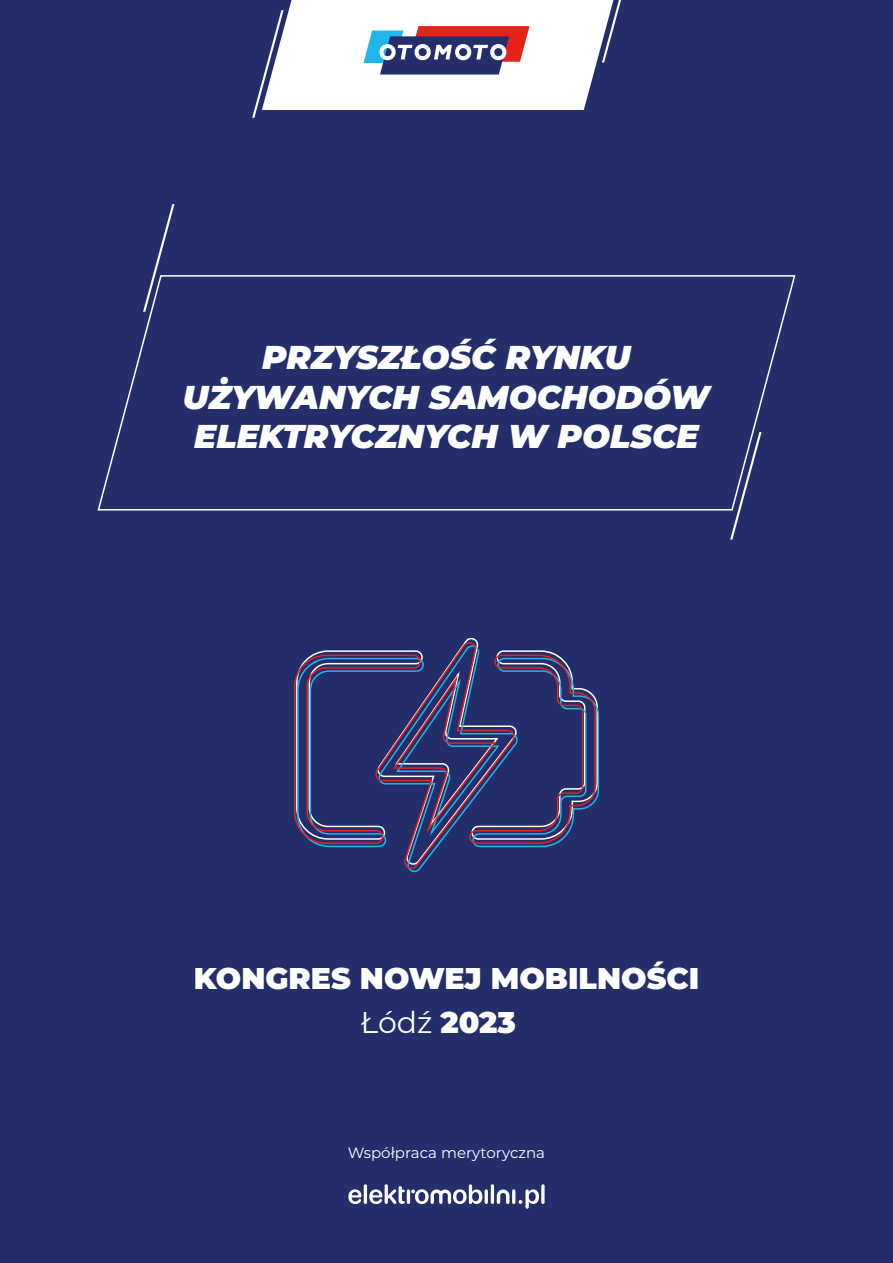
<style>
.page{position:relative;width:893px;height:1263px;background:#232e6a}
.page>*{position:absolute;margin:0;border:0;box-sizing:border-box;transform-origin:0 0}
.t1{font:italic 900 33px/39.6px "Montserrat";color:#fff;text-align:center}
.t2{font:900 30px/44.2px "Montserrat";color:#fff;text-align:center}
.t3{font:15px "Montserrat";color:#fff}
.s1{font-weight:400}
</style>
<div class="page">
<svg style="left:252px;top:0;width:369px;height:118px"></svg>
<svg style="left:97px;top:275px;width:699px;height:236px"></svg>
<svg style="left:730px;top:432px;width:32px;height:108px"></svg>
<svg style="left:143px;top:204px;width:31px;height:108px"></svg>
<svg style="left:294px;top:637px;width:305px;height:236px"></svg>
<svg style="left:348px;top:1189px;width:14px;height:15px"></svg>
<hr style="left:364px;top:1184px;width:3px;height:20px;background:#fff;border-radius:2px">
<svg style="left:369px;top:1184px;width:36px;height:20px"></svg>
<hr style="left:485px;top:1189px;width:3px;height:15px;background:#fff;border-radius:2px">
<hr style="left:491px;top:1184px;width:3px;height:20px;background:#fff;border-radius:2px">
<hr style="left:512px;top:1189px;width:3px;height:15px;background:#fff;border-radius:2px">
<hr style="left:407px;top:1189px;width:3px;height:15px;background:#fff;border-radius:2px">
<svg style="left:519px;top:1189px;width:20px;height:20px"></svg>
<svg style="left:541px;top:1184px;width:4px;height:20px"></svg>
<svg style="left:411px;top:1184px;width:71px;height:20px"></svg>
<svg style="left:497px;top:1189px;width:12px;height:15px"></svg>
<p class="t1" style="left:183px;top:336px;width:529px">PRZYSZŁOŚĆ RYNKU<br>UŻYWANYCH SAMOCHODÓW<br>ELEKTRYCZNYCH W POLSCE</p>
<p class="t2" style="left:194px;top:954px;width:507px">KONGRES NOWEJ MOBILNOŚCI<br><span class="s1">Łódź</span> 2023</p>
<p class="t3" style="left:348px;top:1142px;width:199px">Współpraca merytoryczna</p>
</div>
